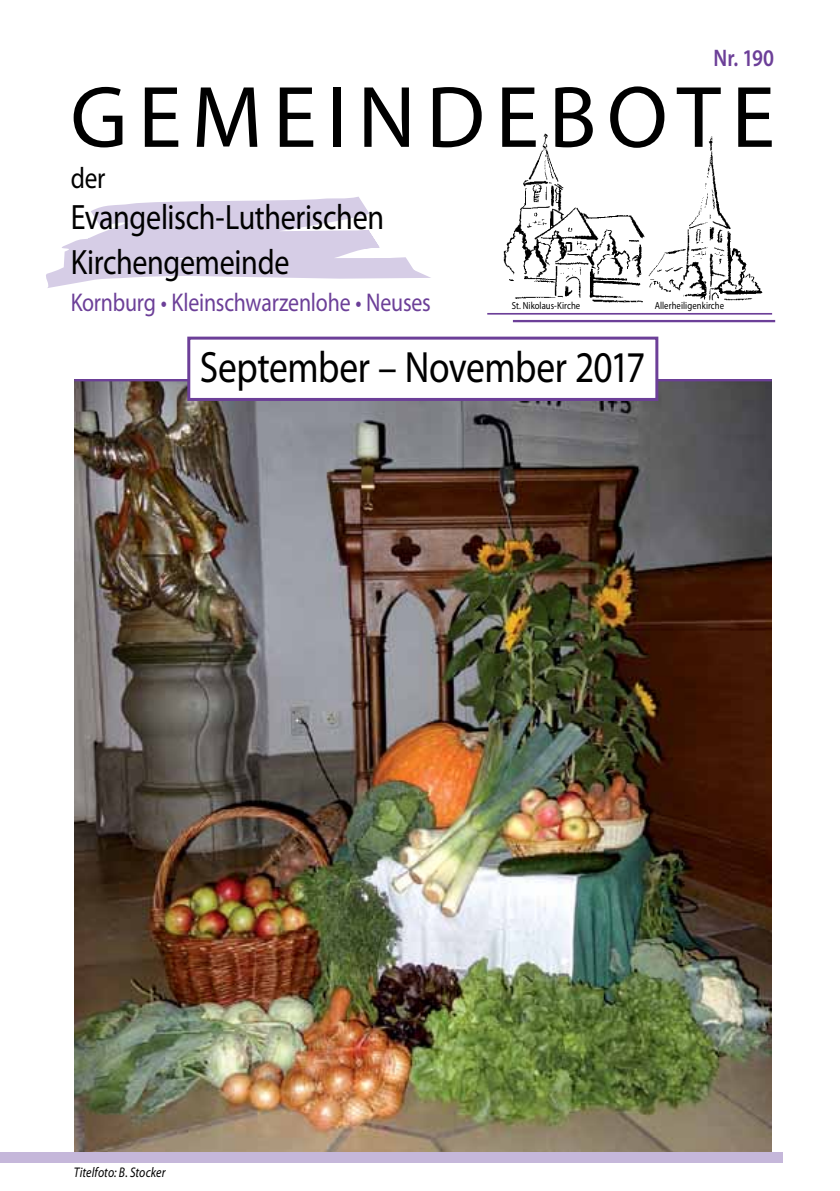
<style>
.page{position:relative;width:840px;height:1191px;background:#fff}
.page>*{position:absolute;margin:0;border:0;box-sizing:border-box;transform-origin:0 0}
.t1{font:88px "Myriad Pro";letter-spacing:.12em;color:#000}
.t2{font:44px "Myriad Pro";letter-spacing:-.01em;color:#000;scale:.85 1}
.t3{font:35.4px/45px "Myriad Pro";letter-spacing:-.01em;color:#000;scale:.85 1}
.t4{font:29.8px "Myriad Pro";color:#000;scale:.85 1}
.t5{font:25.8px "Myriad Pro";letter-spacing:-.01em;color:#6c3f98;scale:.85 1}
.t6{font:600 24px "Myriad Pro";color:#6c3f98;scale:.85 1}
.t7{font:italic 14px "Myriad Pro";letter-spacing:.005em;color:#000;scale:.85 1}
.t8{font:10.2px "Myriad Pro";letter-spacing:.005em;color:#000;scale:.85 1}
</style>
<div class="page">
<img style="left:75px;top:381px;width:696px;height:771px">
<hr style="left:74px;top:379px;width:697px;height:2px;background:#6c3f98">
<svg style="left:46px;top:197px;width:385px;height:91px"></svg>
<div style="left:187px;top:336px;width:471px;height:65px;background:#fff;border:3px solid #6c3f98"></div>
<img style="left:665px;top:136px;width:98px;height:165px">
<img style="left:503px;top:133px;width:162px;height:170px">
<hr style="left:487px;top:313px;width:284px;height:2px;background:#6c3f98">
<hr style="left:512px;top:320px;width:262px;height:2px;background:#6c3f98">
<div style="left:643px;top:299px;width:58px;height:10px;background:#fff"></div>
<div style="left:0;top:1152px;width:781px;height:10px;background:#c5b7da"></div>
<p class="t6" style="left:713px;top:43px;width:73px">Nr. 190</p>
<h1 class="t1" style="left:70px;top:63px;width:705px">GEMEINDEBOTE</h1>
<p class="t4" style="left:71px;top:159px;width:42px">der</p>
<p class="t3" style="left:71px;top:194px;width:370px">Evangelisch-Lutherischen<br>Kirchengemeinde</p>
<p class="t5" style="left:71px;top:287px;width:425px">Kornburg • Kleinschwarzenlohe • Neuses</p>
<p class="t2" style="left:200px;top:340px;width:525px">September – November 2017</p>
<p class="t8" style="left:511px;top:300px;width:82px">St. Nikolaus-Kirche</p>
<p class="t8" style="left:654px;top:300px;width:83px">Allerheiligenkirche</p>
<p class="t7" style="left:74px;top:1164px;width:109px">Titelfoto: B. Stocker</p>
</div>
